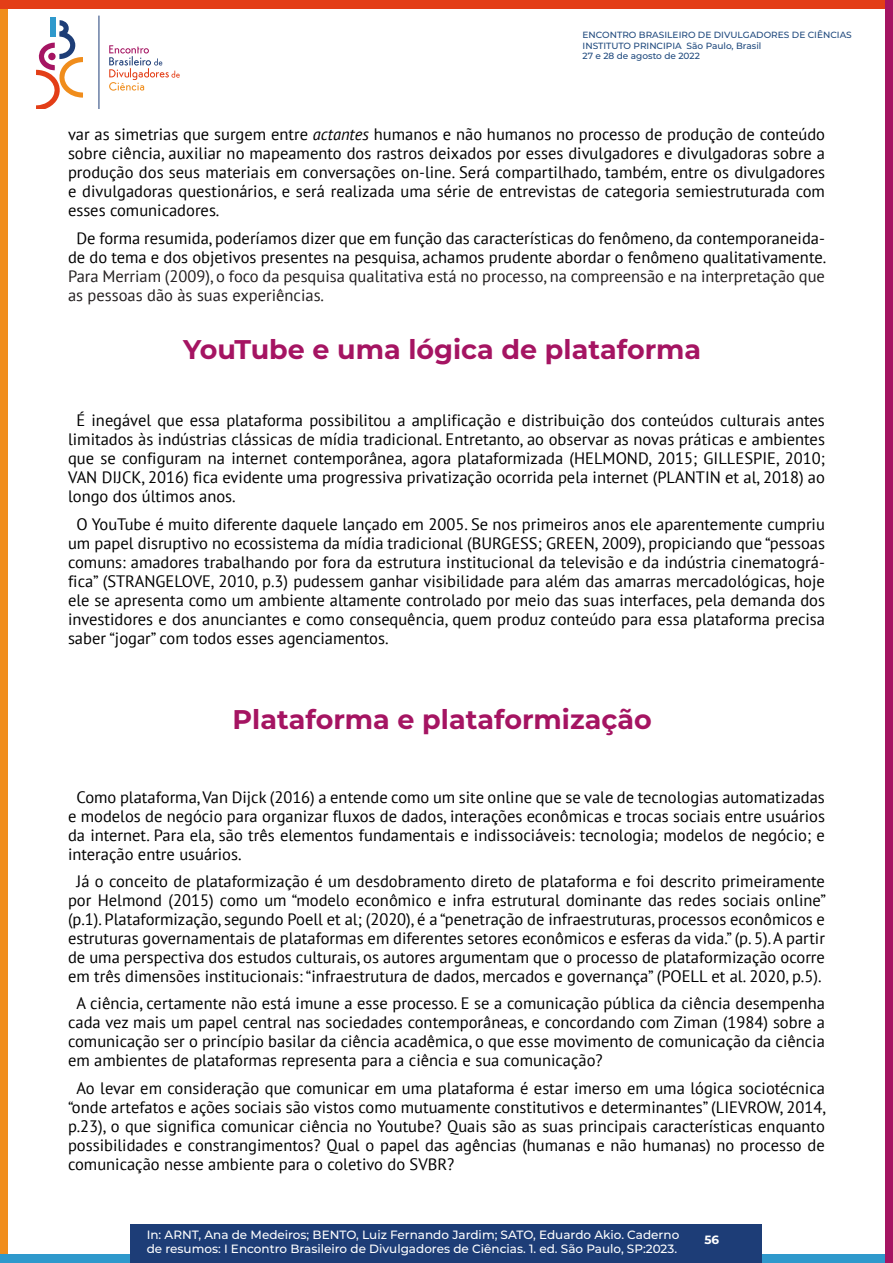
<style>
.page{position:relative;width:893px;height:1263px;background:#fff}
.page>*{position:absolute;margin:0;border:0;box-sizing:border-box;transform-origin:0 0}
.t1{font:700 27px "Montserrat";color:#a51462}
.t2{font:16.5px/18.9px "PT Sans";color:#000;text-align:justify}
.t3{font:16.5px/19px "PT Sans";color:#231f20}
.t4{font:500 12px/13.8px "Montserrat";color:#fff}
.t5{font:700 12px "Montserrat";color:#fff}
.t6{font:500 9px/10.4px "Montserrat";color:#1f497d}
.s1{font-style:italic}
</style>
<div class="page">
<svg style="left:36px;top:20px;width:47px;height:89px"></svg>
<div style="left:48px;top:53px;width:8px;height:7px;background:#a51462;border-radius:50%"></div>
<div style="left:51px;top:17px;width:5px;height:20px;background:#2f99cc"></div>
<hr style="left:99px;top:16px;width:1px;height:93px;background:#1d3d77">
<svg style="left:109px;top:45px;width:71px;height:46px"></svg>
<div style="left:0;top:0;width:8px;height:1263px;background:#f08d1c"></div>
<div style="left:0;top:1254px;width:893px;height:9px;background:#2f99cc"></div>
<div style="left:0;top:0;width:893px;height:9px;background:#e33e17"></div>
<div style="left:885px;top:0;width:8px;height:1263px;background:#a51462"></div>
<div style="left:130px;top:1225px;width:632px;height:38px;background:#1d3d77"></div>
<p class="t6" style="left:583px;top:30px;width:271px">ENCONTRO BRASILEIRO DE DIVULGADORES DE CIÊNCIAS<br>INSTITUTO PRINCIPIA São Paulo, Brasil<br>27 e 28 de agosto de 2022</p>
<p class="t2" style="left:68px;top:125px;width:758px">var as simetrias que surgem entre <span class="s1">actantes</span> humanos e não humanos no processo de produção de conteúdo sobre ciência, auxiliar no mapeamento dos rastros deixados por esses divulgadores e divulgadoras sobre a produção dos seus materiais em conversações on-line. Será compartilhado, também, entre os divulgadores e divulgadoras questionários, e será realizada uma série de entrevistas de categoria semiestruturada com esses comunicadores.</p>
<p class="t2" style="left:68px;top:228px;width:760px;text-align:center">De forma resumida, poderíamos dizer que em função das características do fenômeno, da contemporaneida&shy;de do tema e dos objetivos presentes na pesquisa, achamos prudente abordar o fenômeno qualitativamente.</p>
<p class="t3" style="left:68px;top:266px;width:758px">Para Merriam (2009), o foco da pesquisa qualitativa está no processo, na compreensão e na interpretação que as pessoas dão às suas experiências.</p>
<h1 class="t1" style="left:183px;top:330px;width:519px">YouTube e uma lógica de plataforma</h1>
<p class="t2" style="left:68px;top:411px;width:758px;text-indent:8px">É inegável que essa plataforma possibilitou a amplificação e distribuição dos conteúdos culturais antes limitados às indústrias clássicas de mídia tradicional. Entretanto, ao observar as novas práticas e ambientes que se configuram na internet contemporânea, agora plataformizada (HELMOND, 2015; GILLESPIE, 2010; VAN DIJCK, 2016) fica evidente uma progressiva privatização ocorrida pela internet (PLANTIN et al, 2018) ao longo dos últimos anos.</p>
<p class="t2" style="left:68px;top:514px;width:758px;text-indent:8px">O YouTube é muito diferente daquele lançado em 2005. Se nos primeiros anos ele aparentemente cumpriu um papel disruptivo no ecossistema da mídia tradicional (BURGESS; GREEN, 2009), propiciando que “pessoas comuns: amadores trabalhando por fora da estrutura institucional da televisão e da indústria cinematográ&shy;fica” (STRANGELOVE, 2010, p.3) pudessem ganhar visibilidade para além das amarras mercadológicas, hoje ele se apresenta como um ambiente altamente controlado por meio das suas interfaces, pela demanda dos investidores e dos anunciantes e como consequência, quem produz conteúdo para essa plataforma precisa saber “jogar” com todos esses agenciamentos.</p>
<h1 class="t1" style="left:232px;top:700px;width:421px">Plataforma e plataformização</h1>
<p class="t2" style="left:68px;top:787px;width:758px;text-indent:8px">Como plataforma, Van Dijck (2016) a entende como um site online que se vale de tecnologias automatizadas e modelos de negócio para organizar fluxos de dados, interações econômicas e trocas sociais entre usuários da internet. Para ela, são três elementos fundamentais e indissociáveis: tecnologia; modelos de negócio; e interação entre usuários.</p>
<p class="t2" style="left:68px;top:871px;width:760px;text-align:center">Já o conceito de plataformização é um desdobramento direto de plataforma e foi descrito primeiramente por Helmond (2015) como um “modelo econômico e infra estrutural dominante das redes sociais online” (p.1). Plataformização, segundo Poell et al; (2020), é a “penetração de infraestruturas, processos econômicos e estruturas governamentais de plataformas em diferentes setores econômicos e esferas da vida.” (p. 5). A partir de uma perspectiva dos estudos culturais, os autores argumentam que o processo de plataformização ocorre em três dimensões institucionais: “infraestrutura de dados, mercados e governança” (POELL et al. 2020, p.5).</p>
<p class="t2" style="left:68px;top:994px;width:758px;text-indent:8px">A ciência, certamente não está imune a esse processo. E se a comunicação pública da ciência desempenha cada vez mais um papel central nas sociedades contemporâneas, e concordando com Ziman (1984) sobre a comunicação ser o princípio basilar da ciência acadêmica, o que esse movimento de comunicação da ciência em ambientes de plataformas representa para a ciência e sua comunicação?</p>
<p class="t2" style="left:68px;top:1078px;width:760px;text-indent:8px">Ao levar em consideração que comunicar em uma plataforma é estar imerso em uma lógica sociotécnica “onde artefatos e ações sociais são vistos como mutuamente constitutivos e determinantes” (LIEVROW, 2014, p.23), o que significa comunicar ciência no Youtube? Quais são as suas principais características enquanto possibilidades e constrangimentos? Qual o papel das agências (humanas e não humanas) no processo de comunicação nesse ambiente para o coletivo do SVBR?</p>
<p class="t4" style="left:147px;top:1227px;width:534px">In: ARNT, Ana de Medeiros; BENTO, Luiz Fernando Jardim; SATO, Eduardo Akio. Caderno de resumos: I Encontro Brasileiro de Divulgadores de Ciências. 1. ed. São Paulo, SP:2023.</p>
<p class="t5" style="left:704px;top:1231px;width:16px">56</p>
</div>
